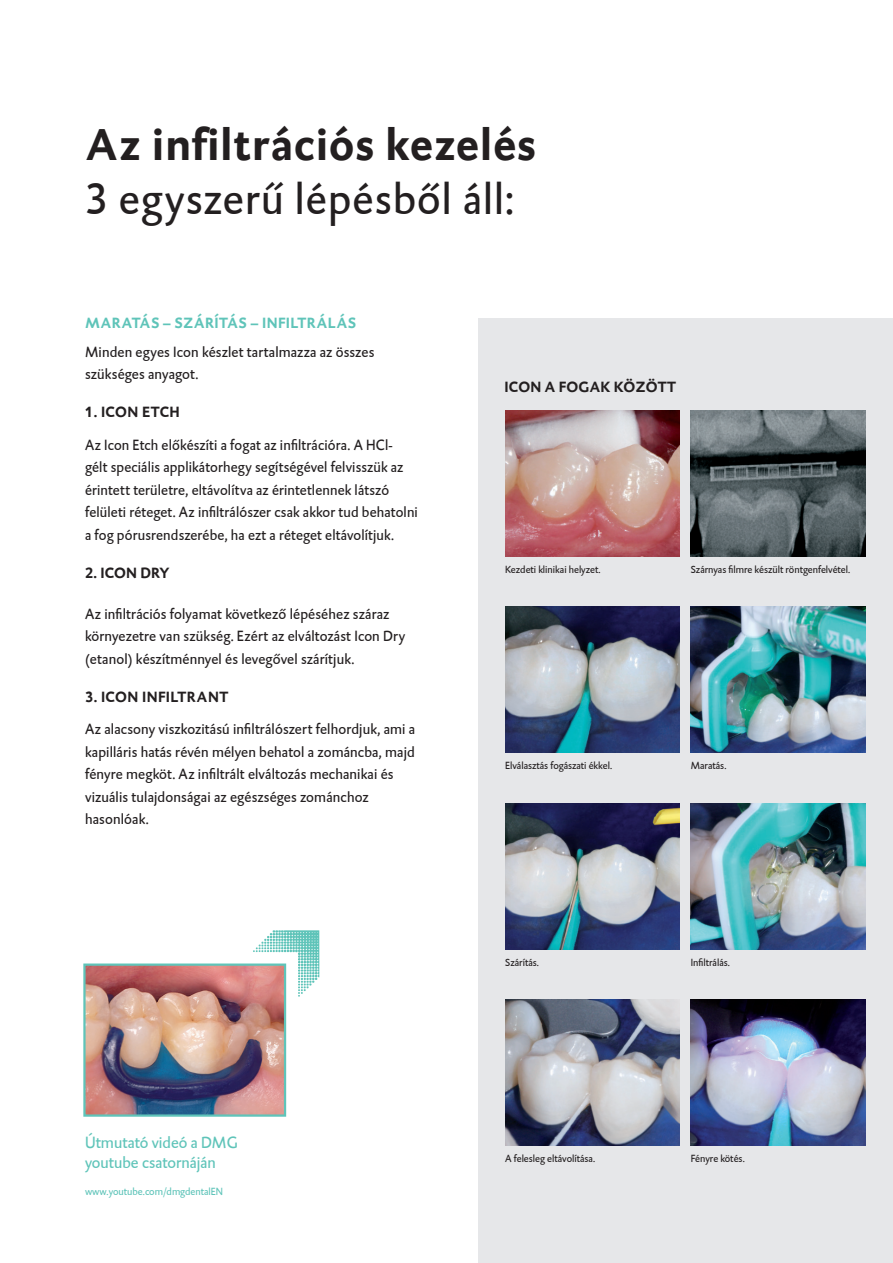
<style>
.page{position:relative;width:893px;height:1263px;background:#fff}
.page>*{position:absolute;margin:0;border:0;box-sizing:border-box;transform-origin:0 0}
.t1{font:700 45px "DTL Caspari Global";letter-spacing:.025em;color:#231f20}
.t2{font:45px "DTL Caspari Global";letter-spacing:.025em;color:#231f20}
.t3{font:16.5px/20.2px "DTL Caspari Global";color:#5fc4b9}
.t4{font:15px/22.5px "DTL Caspari Global";letter-spacing:.01em;color:#231f20}
.t5{font:700 15px "DTL Caspari Global";letter-spacing:.01em;color:#231f20}
.t6{font:700 15px "DTL Caspari Global";letter-spacing:.025em;color:#5fc4b9}
.t7{font:10.5px "DTL Caspari Global";color:#231f20}
.t8{font:10.5px "DTL Caspari Global";color:#5fc4b9}
</style>
<div class="page">
<img style="left:86px;top:966px;width:197px;height:148px">
<div style="left:83px;top:963px;width:203px;height:154px;border:2px solid #5fc4b9"></div>
<svg style="left:253px;top:930px;width:66px;height:67px"></svg>
<div style="left:478px;top:319px;width:415px;height:944px;background:#e6e7e9"></div>
<img style="left:505px;top:410px;width:174px;height:146px">
<img style="left:691px;top:410px;width:174px;height:146px">
<img style="left:505px;top:607px;width:174px;height:146px">
<img style="left:691px;top:607px;width:174px;height:146px">
<img style="left:505px;top:803px;width:174px;height:146px">
<img style="left:691px;top:803px;width:174px;height:146px">
<img style="left:505px;top:1000px;width:174px;height:146px">
<img style="left:691px;top:1000px;width:174px;height:146px">
<h1 class="t1" style="left:85px;top:118px;width:453px">Az infiltrációs kezelés</h1>
<h1 class="t2" style="left:85px;top:172px;width:431px">3 egyszerű lépésből áll:</h1>
<p class="t6" style="left:85px;top:314px;width:273px">MARATÁS – SZÁRÍTÁS – INFILTRÁLÁS</p>
<p class="t4" style="left:85px;top:340px;width:291px">Minden egyes Icon készlet tartalmazza az összes szükséges anyagot.</p>
<p class="t5" style="left:85px;top:403px;width:96px">1. ICON ETCH</p>
<p class="t4" style="left:85px;top:433px;width:334px">Az Icon Etch előkészíti a fogat az infiltrációra. A HCl&shy;gélt speciális applikátorhegy segítségével felvisszük az érintett területre, eltávolítva az érintetlennek látszó felületi réteget. Az infiltrálószer csak akkor tud behatolni a fog pórusrendszerébe, ha ezt a réteget eltávolítjuk.</p>
<p class="t5" style="left:85px;top:564px;width:86px">2. ICON DRY</p>
<p class="t4" style="left:85px;top:602px;width:322px">Az infiltrációs folyamat következő lépéséhez száraz környezetre van szükség. Ezért az elváltozást Icon Dry (etanol) készítménnyel és levegővel szárítjuk.</p>
<p class="t5" style="left:85px;top:688px;width:145px">3. ICON INFILTRANT</p>
<p class="t4" style="left:85px;top:718px;width:332px">Az alacsony viszkozitású infiltrálószert felhordjuk, ami a kapilláris hatás révén mélyen behatol a zománcba, majd fényre megköt. Az infiltrált elváltozás mechanikai és vizuális tulajdonságai az egészséges zománchoz hasonlóak.</p>
<p class="t3" style="left:85px;top:1132px;width:154px">Útmutató videó a DMG youtube csatornáján</p>
<p class="t8" style="left:85px;top:1185px;width:140px">www.youtube.com/dmgdentalEN</p>
<p class="t5" style="left:505px;top:378px;width:173px">ICON A FOGAK KÖZÖTT</p>
<p class="t7" style="left:505px;top:563px;width:97px">Kezdeti klinikai helyzet.</p>
<p class="t7" style="left:691px;top:563px;width:161px">Szárnyas filmre készült röntgenfelvétel.</p>
<p class="t7" style="left:505px;top:759px;width:108px">Elválasztás fogászati ékkel.</p>
<p class="t7" style="left:691px;top:759px;width:37px">Maratás.</p>
<p class="t7" style="left:505px;top:956px;width:35px">Szárítás.</p>
<p class="t7" style="left:691px;top:956px;width:41px">Infiltrálás.</p>
<p class="t7" style="left:505px;top:1152px;width:92px">A felesleg eltávolítása.</p>
<p class="t7" style="left:691px;top:1152px;width:56px">Fényre kötés.</p>
</div>
